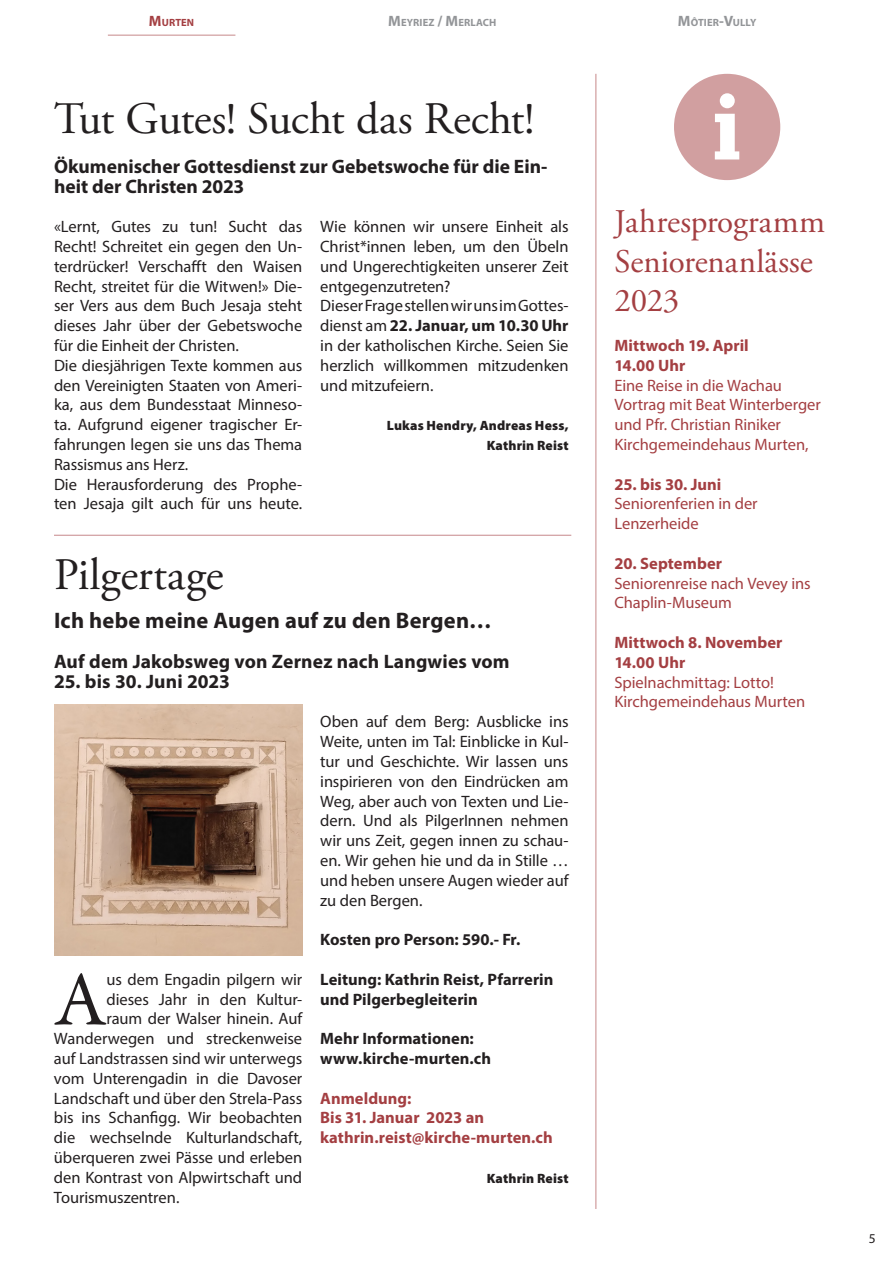
<style>
.page{position:relative;width:893px;height:1263px;background:#fff}
.page>*{position:absolute;margin:0;border:0;box-sizing:border-box;transform-origin:0 0}
.t1{font:77.55px "Garamond Premr Pro";color:#231f20}
.t2{font:45px "Adobe Garamond Pro";letter-spacing:-.02em;color:#231f20}
.t3{font:33px/39.6px "Adobe Garamond Pro";letter-spacing:-.01em;color:#a43f42}
.t4{font:700 22.5px "Myriad Pro";letter-spacing:.01em;color:#231f20}
.t5{font:700 19.5px/19.8px "Myriad Pro";color:#231f20}
.t6{font:16.5px/19.8px "Myriad Pro";letter-spacing:-.005em;color:#231f20}
.t7{font:16.5px/19.8px "Myriad Pro";letter-spacing:-.005em;color:#a43f42}
.t8{font:700 16.5px/19.8px "Myriad Pro";color:#a43f42}
.t9{font:700 16.5px/19.8px "Myriad Pro";color:#231f20}
.t10{font:900 13.5px/19.8px "Myriad Pro";letter-spacing:.01em;color:#231f20;text-align:right}
.t11{font:13.5px "Myriad Pro";color:#231f20}
.t12{font:700 10.5px "Myriad Pro";letter-spacing:.01em;color:#939598}
.t13{font:700 10.5px "Myriad Pro";letter-spacing:.01em;color:#a43f42}
.s1{font-size:15px}
.s2{font-weight:700}
</style>
<div class="page">
<hr style="left:108px;top:35px;width:127px;height:1px;background:#a43f42">
<img style="left:54px;top:705px;width:248px;height:251px">
<hr style="left:595px;top:74px;width:1px;height:1135px;background:#a43f42">
<div style="left:674px;top:74px;width:106px;height:106px;background:#d19fa0;border-radius:50%"></div>
<div style="left:720px;top:93px;width:15px;height:15px;background:#fff;border-radius:50%"></div>
<svg style="left:715px;top:114px;width:24px;height:45px"></svg>
<hr style="left:54px;top:535px;width:517px;height:1px;background:#a43f42">
<p class="t13" style="left:149px;top:16px;width:47px"><span class="s1">M</span>URTEN</p>
<p class="t12" style="left:388px;top:16px;width:110px"><span class="s1">M</span>EYRIEZ <span class="s1">/ M</span>ERLACH</p>
<p class="t12" style="left:678px;top:16px;width:80px"><span class="s1">M</span>ÔTIER<span class="s1">-V</span>ULLY</p>
<h2 class="t2" style="left:54px;top:92px;width:482px">Tut Gutes! Sucht das Recht!</h2>
<p class="t5" style="left:54px;top:156px;width:495px">Ökumenischer Gottesdienst zur Gebetswoche für die Ein&shy;heit der Christen 2023</p>
<p class="t6" style="left:54px;top:217px;width:250px">«Lernt, Gutes zu tun! Sucht das<br>Recht! Schreitet ein gegen den Un&shy;terdrücker! Verschafft den Waisen<br>Recht, streitet für die Witwen!» Die&shy;ser Vers aus dem Buch Jesaja steht dieses Jahr über der Gebetswoche für die Einheit der Christen.<br>Die diesjährigen Texte kommen aus den Vereinigten Staaten von Ameri&shy;ka, aus dem Bundesstaat Minneso&shy;ta. Aufgrund eigener tragischer Er&shy;fahrungen legen sie uns das Thema<br>Rassismus ans Herz.<br>Die Herausforderung des Prophe&shy;ten Jesaja gilt auch für uns heute.</p>
<p class="t6" style="left:320px;top:217px;width:250px">Wie können wir unsere Einheit als<br>Christ*innen leben, um den Übeln und Ungerechtigkeiten unserer Zeit entgegenzutreten?<br>Dieser Frage stellen wir uns im Gottes&shy;dienst am <span class="s2">22. Januar, um 10.30 Uhr </span>in der katholischen Kirche. Seien Sie herzlich willkommen mitzudenken und mitzufeiern.</p>
<p class="t10" style="left:387px;top:415px;width:183px">Lukas Hendry, Andreas Hess,<br>Kathrin Reist</p>
<h2 class="t2" style="left:54px;top:547px;width:171px">Pilgertage</h2>
<h3 class="t4" style="left:54px;top:606px;width:439px">Ich hebe meine Augen auf zu den Bergen…</h3>
<p class="t5" style="left:54px;top:651px;width:457px">Auf dem Jakobsweg von Zernez nach Langwies vom</p>
<p class="t5" style="left:54px;top:670px;width:178px">25. bis 30. Juni 2023</p>
<h1 class="t1" style="left:54px;top:953px;width:54px">A</h1>
<p class="t6" style="left:106px;top:969px;width:197px">us dem Engadin pilgern wir</p>
<p class="t6" style="left:106px;top:989px;width:197px">dieses Jahr in den Kultur-</p>
<p class="t6" style="left:106px;top:1009px;width:197px">raum der Walser hinein. Auf</p>
<p class="t6" style="left:54px;top:1028px;width:250px">Wanderwegen und streckenweise</p>
<p class="t6" style="left:54px;top:1048px;width:250px">auf Landstrassen sind wir unterwegs</p>
<p class="t6" style="left:54px;top:1068px;width:250px">vom Unterengadin in die Davoser</p>
<p class="t6" style="left:54px;top:1088px;width:250px">Landschaft und über den Strela-Pass</p>
<p class="t6" style="left:54px;top:1108px;width:250px">bis ins Schanfigg. Wir beobachten</p>
<p class="t6" style="left:54px;top:1127px;width:250px">die wechselnde Kulturlandschaft,</p>
<p class="t6" style="left:54px;top:1147px;width:250px">überqueren zwei Pässe und erleben</p>
<p class="t6" style="left:54px;top:1167px;width:250px">den Kontrast von Alpwirtschaft und</p>
<p class="t6" style="left:54px;top:1187px;width:127px">Tourismuszentren.</p>
<p class="t6" style="left:320px;top:712px;width:250px;text-align:justify">Oben auf dem Berg: Ausblicke ins Weite, unten im Tal: Einblicke in Kul&shy;tur und Geschichte. Wir lassen uns inspirieren von den Eindrücken am Weg, aber auch von Texten und Lie&shy;dern. Und als PilgerInnen nehmen wir uns Zeit, gegen innen zu schau&shy;en. Wir gehen hie und da in Stille … und heben unsere Augen wieder auf zu den Bergen.</p>
<p class="t9" style="left:320px;top:929px;width:202px">Kosten pro Person: 590.- Fr.</p>
<p class="t9" style="left:320px;top:969px;width:235px">Leitung: Kathrin Reist, Pfarrerin und Pilgerbegleiterin</p>
<p class="t9" style="left:320px;top:1028px;width:172px">Mehr Informationen: www.kirche-murten.ch</p>
<p class="t8" style="left:320px;top:1087px;width:234px">Anmeldung:<br>Bis 31. Januar 2023 an kathrin.reist@kirche-murten.ch</p>
<p class="t10" style="left:487px;top:1168px;width:83px">Kathrin Reist</p>
<h3 class="t3" style="left:614px;top:203px;width:212px">Jahresprogramm<br>Seniorenanlässe<br>2023</h3>
<p class="t8" style="left:614px;top:335px;width:136px">Mittwoch 19. April<br>14.00 Uhr</p>
<p class="t7" style="left:614px;top:375px;width:208px">Eine Reise in die Wachau<br>Vortrag mit Beat Winterberger und Pfr. Christian Riniker<br>Kirchgemeindehaus Murten,</p>
<p class="t8" style="left:614px;top:474px;width:109px">25. bis 30. Juni</p>
<p class="t7" style="left:614px;top:494px;width:145px">Seniorenferien in der<br>Lenzerheide</p>
<p class="t8" style="left:614px;top:553px;width:109px">20. September</p>
<p class="t7" style="left:614px;top:573px;width:198px">Seniorenreise nach Vevey ins<br>Chaplin-Museum</p>
<p class="t8" style="left:614px;top:632px;width:169px">Mittwoch 8. November<br>14.00 Uhr</p>
<p class="t7" style="left:614px;top:672px;width:192px">Spielnachmittag: Lotto!<br>Kirchgemeindehaus Murten</p>
<p class="t11" style="left:869px;top:1230px;width:8px">5</p>
</div>
